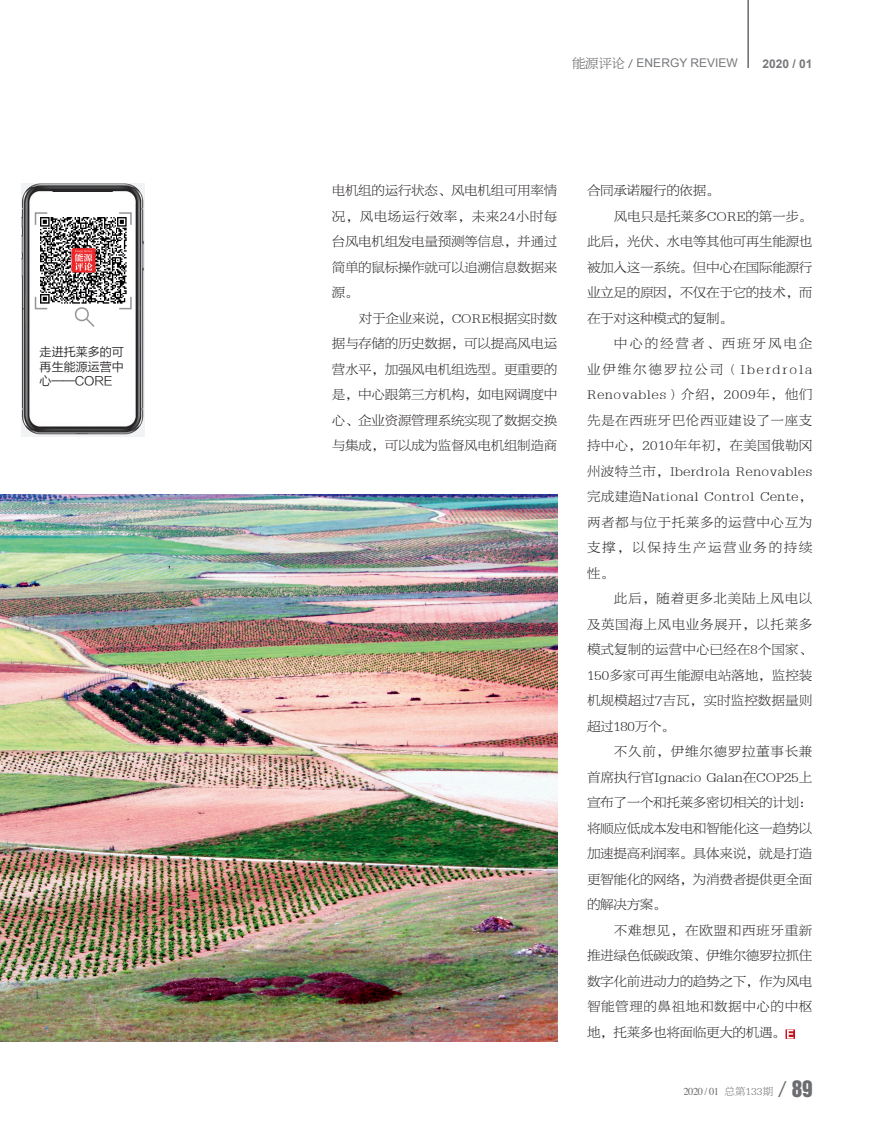
<style>
.page{position:relative;width:872px;height:1127px;background:#fff}
.page>*{position:absolute;margin:0;border:0;box-sizing:border-box;transform-origin:0 0}
.t1{font:21px "Helvetica Inserat LT Std";color:#6c6d70}
.内文{font:13.5px/25.5px "FZBYSK GBK1 0";letter-spacing:-.02em;color:#231f20;text-align:justify}
.图说{font:12px/14.4px "FZLTXIHJW GB1 0";color:#231f20;text-align:justify}
.t2{font:12px "Arial";color:#76787b}
.t3{font:700 12px "Arial";color:#76787b}
.t4{font:10.5px "Times";letter-spacing:-.05em;color:#6c6d70}
.s1{font-family:"FZBYSK GBK1 0";font-size:13.5px;color:#57585a}
.s2{font-family:"FZBYSK GBK1 0"}
.s3{font-family:"FZBYSK GBK1 0";font-size:24px}
</style>
<div class="page">
<hr style="left:748px;top:0;width:1px;height:68px;background:#231f20">
<img style="left:0;top:495px;width:557px;height:547px">
<svg style="left:785px;top:1029px;width:10px;height:10px"></svg>
<img style="left:22px;top:184px;width:123px;height:252px">
<div style="left:48px;top:192px;width:70px;height:23px;background:#fff"></div>
<svg style="left:34px;top:211px;width:15px;height:15px"></svg>
<svg style="left:34px;top:295px;width:15px;height:15px"></svg>
<svg style="left:118px;top:211px;width:14px;height:15px"></svg>
<svg style="left:118px;top:295px;width:14px;height:15px"></svg>
<img style="left:39px;top:217px;width:88px;height:88px">
<svg style="left:73px;top:305px;width:23px;height:24px"></svg>
<p class="图说" style="left:40px;top:345px;width:86px">走进托莱多的可再生能源运营中心——CORE</p>
<p class="t2" style="left:572px;top:55px;width:167px"><span class="s1">能源评论 /</span> ENERGY REVIEW</p>
<p class="t3" style="left:762px;top:56px;width:52px">2020 / 01</p>
<p class="内文" style="left:332px;top:178px;width:227px">电机组的运行状态、风电机组可用率情况，风电场运行效率，未来24小时每台风电机组发电量预测等信息，并通过简单的鼠标操作就可以追溯信息数据来源。</p>
<p class="内文" style="left:332px;top:306px;width:227px;text-indent:27px">对于企业来说，CORE根据实时数据与存储的历史数据，可以提高风电运营水平，加强风电机组选型。更重要的是，中心跟第三方机构，如电网调度中心、企业资源管理系统实现了数据交换与集成，可以成为监督风电机组制造商</p>
<p class="内文" style="left:587px;top:178px;width:134px">合同承诺履行的依据。</p>
<p class="内文" style="left:587px;top:204px;width:227px;text-indent:27px">风电只是托莱多CORE的第一步。此后，光伏、水电等其他可再生能源也被加入这一系统。但中心在国际能源行业立足的原因，不仅在于它的技术，而在于对这种模式的复制。</p>
<p class="内文" style="left:587px;top:331px;width:227px;text-indent:27px">中心的经营者、西班牙风电企业伊维尔德罗拉公司（Iberdrola Renovables）介绍，2009年，他们先是在西班牙巴伦西亚建设了一座支持中心，2010年年初，在美国俄勒冈州波特兰市，Iberdrola Renovables完成建造National Control Cente，两者都与位于托莱多的运营中心互为支撑，以保持生产运营业务的持续性。</p>
<p class="内文" style="left:587px;top:586px;width:227px;text-indent:27px">此后，随着更多北美陆上风电以及英国海上风电业务展开，以托莱多模式复制的运营中心已经在8个国家、150多家可再生能源电站落地，监控装机规模超过7吉瓦，实时监控数据量则超过180万个。</p>
<p class="内文" style="left:587px;top:739px;width:227px;text-indent:27px">不久前，伊维尔德罗拉董事长兼首席执行官Ignacio Galan在COP25上宣布了一个和托莱多密切相关的计划：将顺应低成本发电和智能化这一趋势以加速提高利润率。具体来说，就是打造更智能化的网络，为消费者提供更全面的解决方案。</p>
<p class="内文" style="left:587px;top:918px;width:227px;text-indent:27px">不难想见，在欧盟和西班牙重新推进绿色低碳政策、伊维尔德罗拉抓住数字化前进动力的趋势之下，作为风电智能管理的鼻祖地和数据中心的中枢地，托莱多也将面临更大的机遇。</p>
<p class="t4" style="left:683px;top:1082px;width:91px">2020 / 01 <span class="s2">总第133期</span></p>
<h1 class="t1" style="left:777px;top:1076px;width:37px"><span class="s3">/</span>89</h1>
</div>
